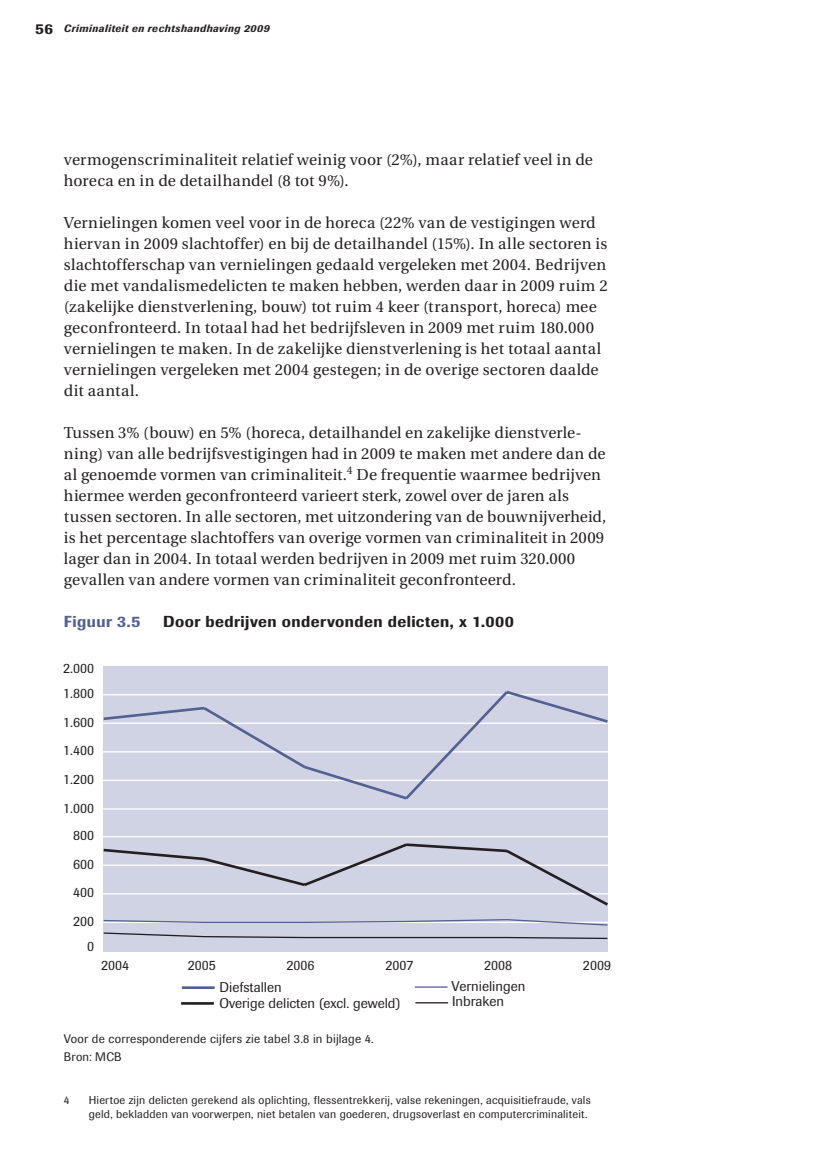
<style>
.page{position:relative;width:823px;height:1170px;background:#fff}
.page>*{position:absolute;margin:0;border:0;box-sizing:border-box;transform-origin:0 0}
.t1{font:15.75px/21px "Utopia";letter-spacing:.01em;color:#231f20}
.t2{font:500 15.75px "Imago";letter-spacing:.03em;color:#231f20}
.t3{font:500 15.75px "Imago";letter-spacing:.025em;color:#536192}
.t4{font:14px/15.8px "Supersonic TBSK";color:#231f20}
.t5{font:12.25px/17.5px "Supersonic BSK";letter-spacing:.015em;color:#231f20}
.t6{font:11.38px/13.7px "Supersonic BSK";letter-spacing:.02em;color:#231f20}
.t7{font:italic 500 10.5px "Imago";letter-spacing:.045em;color:#231f20}
.s1{font-style:normal;font-size:14.88px}
</style>
<div class="page">
<div style="left:104px;top:666px;width:504px;height:285px;background:#d0d3e4"></div>
<hr style="left:98px;top:836px;width:512px;height:1px;background:#fff">
<hr style="left:98px;top:808px;width:512px;height:1px;background:#fff">
<svg style="left:103px;top:688px;width:505px;height:114px"></svg>
<svg style="left:103px;top:841px;width:505px;height:67px"></svg>
<svg style="left:103px;top:918px;width:505px;height:21px"></svg>
<hr style="left:182px;top:986px;width:32px;height:3px;background:#536192">
<hr style="left:181px;top:1002px;width:33px;height:2px;background:#231f20">
<hr style="left:414px;top:986px;width:33px;height:1px;background:#536192">
<hr style="left:415px;top:1002px;width:33px;height:1px;background:#231f20">
<p class="t7" style="left:35px;top:22px;width:236px"><span class="s1">56</span> Criminaliteit en rechtshandhaving 2009</p>
<p class="t1" style="left:64px;top:149px;width:530px">vermogenscriminaliteit relatief weinig voor (2%), maar relatief veel in de horeca en in de detailhandel (8 tot 9%).</p>
<p class="t1" style="left:64px;top:212px;width:545px">Vernielingen komen veel voor in de horeca (22% van de vestigingen werd hiervan in 2009 slachtoffer) en bij de detailhandel (15%). In alle sectoren is slachtofferschap van vernielingen gedaald vergeleken met 2004. Bedrijven die met vandalismedelicten te maken hebben, werden daar in 2009 ruim 2 (zakelijke dienstverlening, bouw) tot ruim 4 keer (transport, horeca) mee geconfronteerd. In totaal had het bedrijfsleven in 2009 met ruim 180.000 vernielingen te maken. In de zakelijke dienstverlening is het totaal aantal vernielingen vergeleken met 2004 gestegen; in de overige sectoren daalde dit aantal.</p>
<p class="t1" style="left:64px;top:422px;width:543px">Tussen 3% (bouw) en 5% (horeca, detailhandel en zakelijke dienstverle&shy;ning) van alle bedrijfsvestigingen had in 2009 te maken met andere dan de al genoemde vormen van criminaliteit.<sup>4</sup> De frequentie waarmee bedrijven hiermee werden geconfronteerd varieert sterk, zowel over de jaren als tussen sectoren. In alle sectoren, met uitzondering van de bouwnijverheid, is het percentage slachtoffers van overige vormen van criminaliteit in 2009 lager dan in 2004. In totaal werden bedrijven in 2009 met ruim 320.000 gevallen van andere vormen van criminaliteit geconfronteerd.</p>
<p class="t3" style="left:64px;top:611px;width:78px">Figuur 3.5</p>
<p class="t2" style="left:163px;top:611px;width:352px">Door bedrijven ondervonden delicten, x 1.000</p>
<p class="t4" style="left:63px;top:660px;width:32px">2.000</p>
<p class="t4" style="left:63px;top:685px;width:32px">1.800</p>
<p class="t4" style="left:63px;top:714px;width:32px">1.600</p>
<p class="t4" style="left:63px;top:742px;width:32px">1.400</p>
<p class="t4" style="left:63px;top:771px;width:32px">1.200</p>
<p class="t4" style="left:63px;top:800px;width:32px">1.000</p>
<p class="t4" style="left:73px;top:827px;width:22px">800</p>
<p class="t4" style="left:73px;top:856px;width:22px">600</p>
<p class="t4" style="left:73px;top:884px;width:22px">400</p>
<p class="t4" style="left:73px;top:913px;width:22px">200</p>
<p class="t4" style="left:87px;top:938px;width:8px">0</p>
<p class="t4" style="left:101px;top:957px;width:29px">2004</p>
<p class="t4" style="left:188px;top:957px;width:29px">2005</p>
<p class="t4" style="left:286px;top:957px;width:29px">2006</p>
<p class="t4" style="left:385px;top:957px;width:30px">2007</p>
<p class="t4" style="left:484px;top:957px;width:29px">2008</p>
<p class="t4" style="left:583px;top:957px;width:29px">2009</p>
<p class="t4" style="left:219px;top:979px;width:182px">Diefstallen<br>Overige delicten (excl. geweld)</p>
<p class="t4" style="left:451px;top:978px;width:75px">Vernielingen<br>Inbraken</p>
<p class="t5" style="left:64px;top:1030px;width:311px">Voor de corresponderende cijfers zie tabel 3.8 in bijlage 4.<br>Bron: MCB</p>
<p class="t6" style="left:64px;top:1093px;width:7px">4</p>
<p class="t6" style="left:89px;top:1093px;width:503px">Hiertoe zijn delicten gerekend als oplichting, flessentrekkerij, valse rekeningen, acquisitiefraude, vals geld, bekladden van voorwerpen, niet betalen van goederen, drugsoverlast en computercriminaliteit.</p>
</div>
